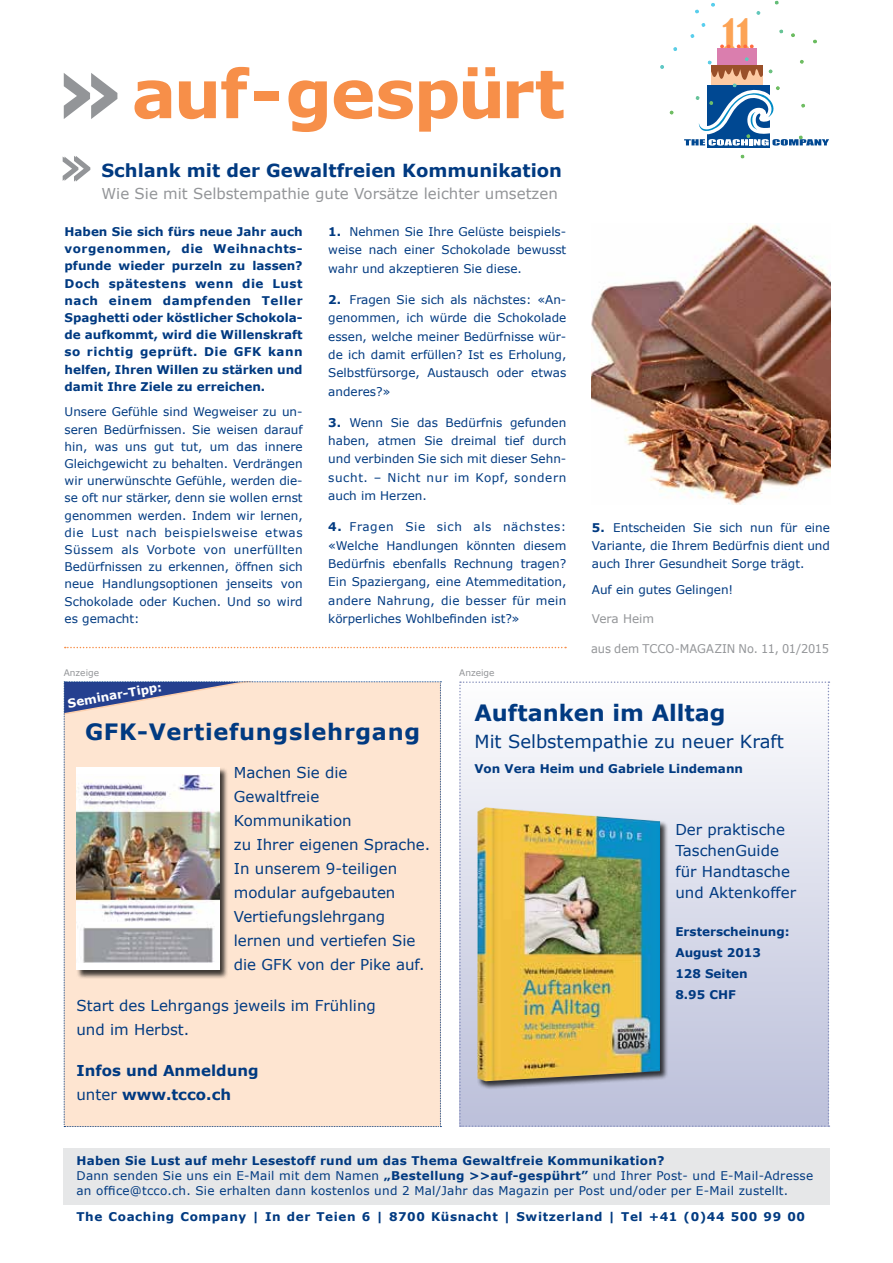
<style>
.page{position:relative;width:893px;height:1263px;background:#fff}
.page>*{position:absolute;margin:0;border:0;box-sizing:border-box;transform-origin:0 0}
.t1{font:700 67.05px "Verdana";letter-spacing:-.02em;color:#f78f49}
.t2{font:54px "Verdana";color:#939598}
.t3{font:condensed 38.7px "Bernard";color:#fca355}
.t4{font:700 22.5px "Verdana";letter-spacing:.03em;color:#013a81}
.t5{font:700 22.5px "Verdana";color:#013a81}
.t6{font:700 18px "Verdana";color:#013a81}
.t7{font:18px "Verdana";color:#013a81}
.t8{font:15px/24px "Verdana";color:#013a81}
.t9{font:15px "Verdana";color:#939598}
.t10{font:700 15px/24px "Verdana";color:#013a81}
.t11{font:12px/18.3px "Verdana";color:#013a81;text-align:justify}
.t12{font:700 12px/17.2px "Verdana";color:#013a81;text-align:justify}
.t13{font:12px/15px "Verdana";letter-spacing:.02em;color:#013a81}
.t14{font:700 12px "Verdana";letter-spacing:.05em;color:#013a81}
.t15{font:12px "Verdana";color:#939598;scale:.95 1}
.t16{font:700 12px "Verdana";color:#fff}
.t17{font:12px "Verdana";color:#939598}
.t18{font:9px "Verdana";color:#939598}
.s1{font-size:89.4px;color:#939598}
.s2{font-weight:700}
.s3{font-weight:400}
</style>
<div class="page">
<svg style="left:65px;top:647px;width:501px;height:1px"></svg>
<div style="left:64px;top:1148px;width:766px;height:57px;background:#e6e7e8"></div>
<div style="left:64px;top:681px;width:377px;height:446px;background:#fee5d1"></div>
<svg style="left:459px;top:681px;width:370px;height:446px"></svg>
<div style="left:76px;top:767px;width:152px;height:212px;background:#000;opacity:.75"></div>
<div style="left:77px;top:767px;width:143px;height:203px;background:#fff"></div>
<img style="left:77px;top:775px;width:143px;height:187px">
<div style="left:707px;top:85px;width:63px;height:63px;background:#004892"></div>
<svg style="left:660px;top:65px;width:4px;height:4px"></svg>
<svg style="left:669px;top:110px;width:5px;height:5px"></svg>
<svg style="left:740px;top:154px;width:5px;height:5px"></svg>
<svg style="left:673px;top:47px;width:4px;height:4px"></svg>
<svg style="left:684px;top:0;width:145px;height:146px"></svg>
<img style="left:592px;top:224px;width:238px;height:281px">
<h1 class="t1" style="left:51px;top:50px;width:516px"><span class="s1">»</span>auf-gespürt</h1>
<h3 class="t3" style="left:722px;top:11px;width:31px">11</h3>
<h2 class="t2" style="left:60px;top:129px;width:36px">»</h2>
<h3 class="t6" style="left:101px;top:159px;width:462px">Schlank mit der Gewaltfreien Kommunikation</h3>
<p class="t9" style="left:101px;top:183px;width:458px">Wie Sie mit Selbstempathie gute Vorsätze leichter umsetzen</p>
<p class="t12" style="left:65px;top:223px;width:240px">Haben Sie sich fürs neue Jahr auch vorgenommen, die Weihnachts&shy;pfunde wieder purzeln zu lassen?<br>Doch spätestens wenn die Lust nach einem dampfenden Teller Spaghetti oder köstlicher Schokola&shy;de aufkommt, wird die Willenskraft so richtig geprüft. Die GFK kann helfen, Ihren Willen zu stärken und damit Ihre Ziele zu erreichen.</p>
<p class="t11" style="left:65px;top:403px;width:240px;line-height:17.2px">Unsere Gefühle sind Wegweiser zu un&shy;seren Bedürfnissen. Sie weisen darauf hin, was uns gut tut, um das innere Gleichgewicht zu behalten. Verdrängen wir unerwünschte Gefühle, werden die&shy;se oft nur stärker, denn sie wollen ernst genommen werden. Indem wir lernen, die Lust nach beispielsweise etwas Süssem als Vorbote von unerfüllten Bedürfnissen zu erkennen, öffnen sich neue Handlungsoptionen jenseits von Schokolade oder Kuchen. Und so wird es gemacht:</p>
<p class="t11" style="left:328px;top:222px;width:240px"><span class="s2">1.</span> Nehmen Sie Ihre Gelüste beispiels&shy;weise nach einer Schokolade bewusst wahr und akzeptieren Sie diese.</p>
<p class="t11" style="left:328px;top:290px;width:240px"><span class="s2">2.</span> Fragen Sie sich als nächstes: «An&shy;genommen, ich würde die Schokolade essen, welche meiner Bedürfnisse wür&shy;de ich damit erfüllen? Ist es Erholung, Selbstfürsorge, Austausch oder etwas anderes?»</p>
<p class="t11" style="left:328px;top:413px;width:240px"><span class="s2">3.</span> Wenn Sie das Bedürfnis gefunden haben, atmen Sie dreimal tief durch und verbinden Sie sich mit dieser Sehn&shy;sucht. – Nicht nur im Kopf, sondern auch im Herzen.</p>
<p class="t11" style="left:328px;top:517px;width:240px"><span class="s2">4.</span> Fragen Sie sich als nächstes: «Welche Handlungen könnten diesem Bedürfnis ebenfalls Rechnung tragen?<br>Ein Spaziergang, eine Atemmeditation, andere Nahrung, die besser für mein körperliches Wohlbefinden ist?»</p>
<p class="t11" style="left:592px;top:519px;width:240px;line-height:17.7px"><span class="s2">5.</span> Entscheiden Sie sich nun für eine Variante, die Ihrem Bedürfnis dient und auch Ihrer Gesundheit Sorge trägt.</p>
<p class="t11" style="left:592px;top:580px;width:143px">Auf ein gutes Gelingen!</p>
<p class="t17" style="left:592px;top:610px;width:64px">Vera Heim</p>
<p class="t15" style="left:591px;top:640px;width:252px">aus dem TCCO-MAGAZIN No. 11, 01/2015</p>
<p class="t18" style="left:64px;top:666px;width:37px">Anzeige</p>
<p class="t18" style="left:459px;top:666px;width:37px">Anzeige</p>
<h3 class="t5" style="left:474px;top:698px;width:253px">Auftanken im Alltag</h3>
<h3 class="t7" style="left:474px;top:729px;width:311px">Mit Selbstempathie zu neuer Kraft</h3>
<p class="t16" style="left:67px;top:695px;width:97px;rotate:-10deg">Seminar-Tipp:</p>
<h3 class="t4" style="left:85px;top:717px;width:337px">GFK-Vertiefungslehrgang</h3>
<p class="t8" style="left:234px;top:760px;width:198px">Machen Sie die<br>Gewaltfreie<br>Kommunikation<br>zu Ihrer eigenen Sprache.<br>In unserem 9-teiligen modular aufgebauten<br>Vertiefungslehrgang lernen und vertiefen Sie die GFK von der Pike auf.</p>
<p class="t8" style="left:76px;top:993px;width:301px">Start des Lehrgangs jeweils im Frühling und im Herbst.</p>
<p class="t10" style="left:76px;top:1059px;width:184px">Infos und Anmeldung <span class="s3">unter</span> www.tcco.ch</p>
<p class="t12" style="left:474px;top:760px;width:270px">Von Vera Heim und Gabriele Lindemann</p>
<p class="t8" style="left:675px;top:819px;width:122px;line-height:21px">Der praktische<br>TaschenGuide für Handtasche und Aktenkoffer</p>
<p class="t12" style="left:675px;top:921px;width:116px;line-height:21px;text-align:left">Ersterscheinung:<br>August 2013<br>128 Seiten<br>8.95 CHF</p>
<p class="t13" style="left:77px;top:1152px;width:738px"><span class="s2">Haben Sie Lust auf mehr Lesestoff rund um das Thema Gewaltfreie Kommunikation?<br></span>Dann senden Sie uns ein E-Mail mit dem Namen <span class="s2">„Bestellung &gt;&gt;auf-gespührt”</span> und Ihrer Post- und E-Mail-Adresse an office@tcco.ch. Sie erhalten dann kostenlos und 2 Mal/Jahr das Magazin per Post und/oder per E-Mail zustellt.</p>
<p class="t14" style="left:77px;top:1208px;width:730px">The Coaching Company | In der Teien 6 | 8700 Küsnacht | Switzerland | Tel +41 (0)44 500 99 00</p>
</div>
